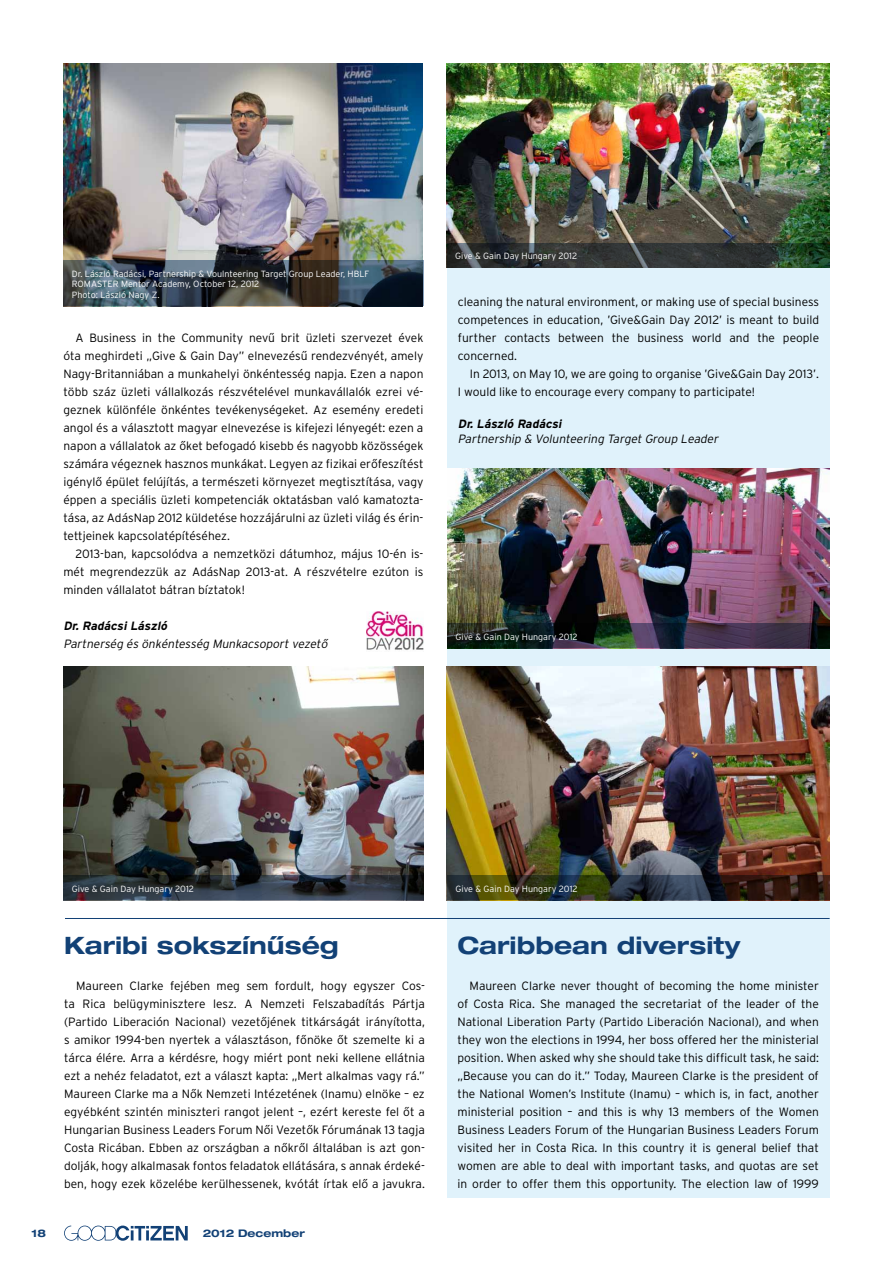
<style>
.page{position:relative;width:893px;height:1263px;background:#fff}
.page>*{position:absolute;margin:0;border:0;box-sizing:border-box;transform-origin:0 0}
.t1{font:24px "Helvetica Ext H Bold";color:#124176}
.t2{font:300 12px/18px "Interstate H";color:#000;text-align:justify}
.t3{font:italic 300 12px "Interstate H";color:#000}
.t4{font:italic 700 12px "Interstate H";color:#000}
.t5{font:10.5px "Helvetica Ext H Bold";color:#124176}
.t6{font:300 9px/10.5px "Interstate H";color:#fff}
</style>
<div class="page">
<div style="left:447px;top:64px;width:383px;height:1134px;background:#e0f2fb"></div>
<svg style="left:64px;top:1225px;width:124px;height:16px"></svg>
<img style="left:447px;top:64px;width:383px;height:179px">
<img style="left:63px;top:64px;width:360px;height:197px">
<img style="left:63px;top:666px;width:361px;height:210px">
<img style="left:448px;top:468px;width:382px;height:156px">
<img style="left:446px;top:666px;width:384px;height:234px">
<svg style="left:63px;top:261px;width:360px;height:45px;background:#374148"></svg>
<svg style="left:447px;top:243px;width:383px;height:25px;background:#2f3734"></svg>
<svg style="left:447px;top:624px;width:383px;height:24px;background:#272a31"></svg>
<svg style="left:447px;top:876px;width:383px;height:24px;background:#2f2e23"></svg>
<svg style="left:63px;top:876px;width:361px;height:24px;background:#2c343e"></svg>
<hr style="left:65px;top:918px;width:765px;height:1px;background:#124176">
<img style="left:366px;top:611px;width:57px;height:39px">
<p class="t6" style="left:72px;top:268px;width:299px">Dr. László Radácsi, Partnership &amp; Voulnteering Target Group Leader, HBLF<br>ROMASTER Mentor Academy, October 12, 2012<br>Photo: László Nagy Z.</p>
<p class="t2" style="left:63px;top:329px;width:362px;text-indent:12px">A Business in the Community nevû brit üzleti szervezet évek óta meghirdeti „Give &amp; Gain Day” elnevezésû rendezvényét, amely Nagy-Britanniában a munkahelyi önkéntesség napja. Ezen a napon több száz üzleti vállalkozás részvételével munkavállalók ezrei vé&shy;geznek különféle önkéntes tevékenységeket. Az esemény eredeti angol és a választott magyar elnevezése is kifejezi lényegét: ezen a napon a vállalatok az ôket befogadó kisebb és nagyobb közösségek számára végeznek hasznos munkákat. Legyen az fizikai erôfeszítést igénylô épület felújítás, a természeti környezet megtisztítása, vagy éppen a speciális üzleti kompetenciák oktatásban való kamatozta&shy;tása, az AdásNap 2012 küldetése hozzájárulni az üzleti világ és érin&shy;tettjeinek kapcsolatépítéséhez.</p>
<p class="t2" style="left:63px;top:545px;width:362px;text-indent:12px">2013-ban, kapcsolódva a nemzetközi dátumhoz, május 10-én is&shy;mét megrendezzük az AdásNap 2013-at. A részvételre ezúton is minden vállalatot bátran bíztatok!</p>
<p class="t4" style="left:63px;top:619px;width:108px">Dr. Radácsi László</p>
<p class="t3" style="left:63px;top:637px;width:268px">Partnerség és önkéntesség Munkacsoport vezetô</p>
<p class="t6" style="left:455px;top:251px;width:124px">Give &amp; Gain Day Hungary 2012</p>
<p class="t2" style="left:458px;top:293px;width:363px">cleaning the natural environment, or making use of special business competences in education, ’Give&amp;Gain Day 2012’ is meant to build further contacts between the business world and the people concerned.</p>
<p class="t2" style="left:458px;top:365px;width:363px;text-indent:12px">In 2013, on May 10, we are going to organise ’Give&amp;Gain Day 2013’.<br>I would like to encourage every company to participate!</p>
<p class="t4" style="left:458px;top:417px;width:108px">Dr. László Radácsi</p>
<p class="t3" style="left:458px;top:432px;width:264px">Partnership &amp; Volunteering Target Group Leader</p>
<p class="t6" style="left:456px;top:631px;width:124px">Give &amp; Gain Day Hungary 2012</p>
<p class="t6" style="left:72px;top:883px;width:124px">Give &amp; Gain Day Hungary 2012</p>
<p class="t6" style="left:456px;top:883px;width:124px">Give &amp; Gain Day Hungary 2012</p>
<h1 class="t1" style="left:64px;top:930px;width:276px">Karibi sokszínûség</h1>
<p class="t2" style="left:64px;top:977px;width:362px;text-indent:12px">Maureen Clarke fejében meg sem fordult, hogy egyszer Cos&shy;ta Rica belügyminisztere lesz. A Nemzeti Felszabadítás Pártja (Partido Liberación Nacional) vezetôjének titkárságát irányította, s amikor 1994-ben nyertek a választáson, fônöke ôt szemelte ki a tárca élére. Arra a kérdésre, hogy miért pont neki kellene ellátnia ezt a nehéz feladatot, ezt a választ kapta: „Mert alkalmas vagy rá.” Maureen Clarke ma a Nôk Nemzeti Intézetének (Inamu) elnöke – ez egyébként szintén miniszteri rangot jelent –, ezért kereste fel ôt a Hungarian Business Leaders Forum Nôi Vezetôk Fórumának 13 tagja Costa Ricában. Ebben az országban a nôkrôl általában is azt gon&shy;dolják, hogy alkalmasak fontos feladatok ellátására, s annak érdeké&shy;ben, hogy ezek közelébe kerülhessenek, kvótát írtak elô a javukra.</p>
<p class="t5" style="left:32px;top:1226px;width:16px">18</p>
<p class="t5" style="left:203px;top:1226px;width:104px">2012 December</p>
<h1 class="t1" style="left:458px;top:930px;width:284px">Caribbean diversity</h1>
<p class="t2" style="left:458px;top:977px;width:363px;text-indent:12px">Maureen Clarke never thought of becoming the home minister of Costa Rica. She managed the secretariat of the leader of the National Liberation Party (Partido Liberación Nacional), and when they won the elections in 1994, her boss offered her the ministerial position. When asked why she should take this difficult task, he said: „Because you can do it.” Today, Maureen Clarke is the president of the National Women’s Institute (Inamu) – which is, in fact, another ministerial position – and this is why 13 members of the Women Business Leaders Forum of the Hungarian Business Leaders Forum visited her in Costa Rica. In this country it is general belief that women are able to deal with important tasks, and quotas are set in order to offer them this opportunity. The election law of 1999</p>
</div>
